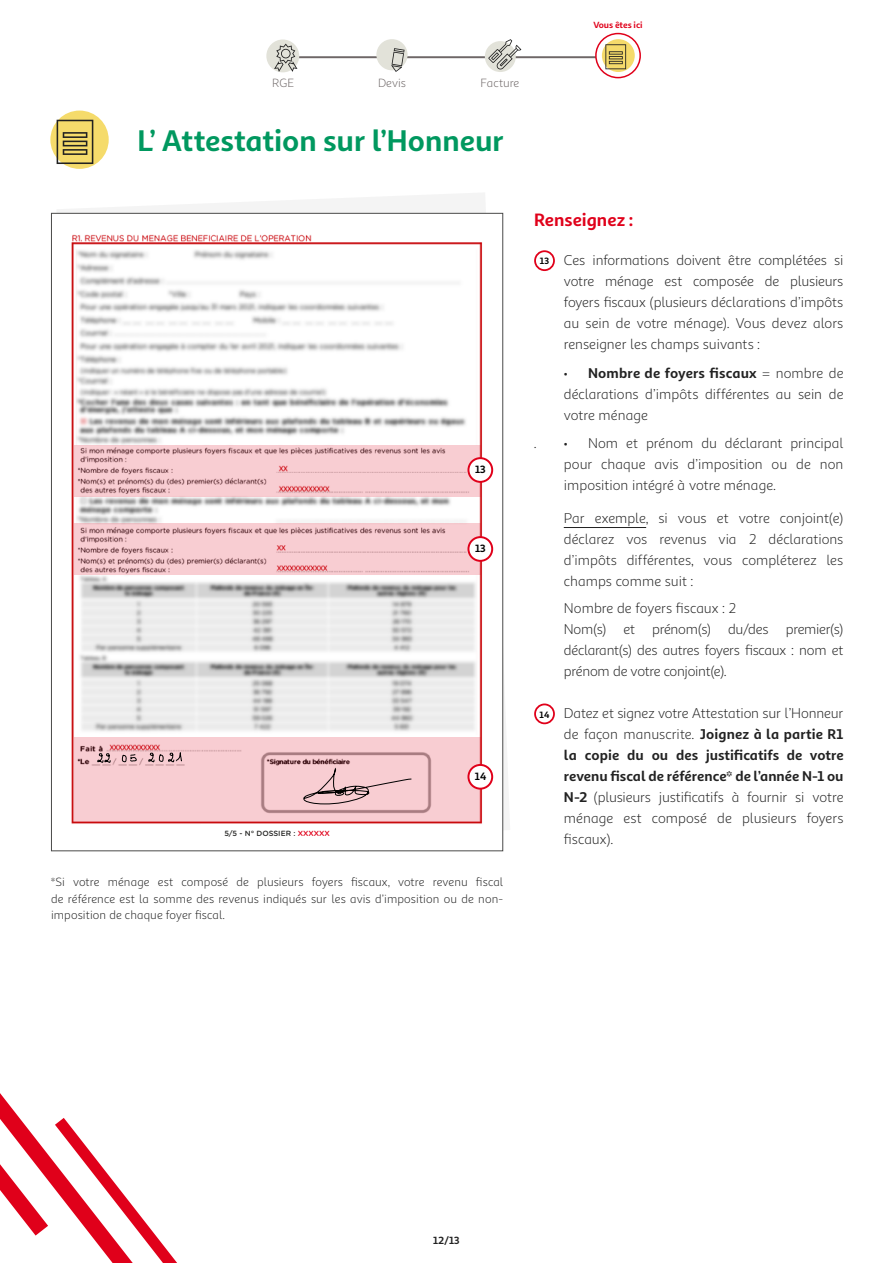
<style>
.page{position:relative;width:893px;height:1263px;background:#fff}
.page>*{position:absolute;margin:0;border:0;box-sizing:border-box;transform-origin:0 0}
.t1{font:700 30px "Sana Sans Alt";color:#00985f}
.t2{font:700 18px "Sana Sans Alt";color:#e0001a}
.t3{font:14.25px/21px "Sana Sans Alt";letter-spacing:-.005em;color:#222;text-align:justify}
.t4{font:12px/16.5px "Sana Sans Alt";letter-spacing:.005em;color:#222;text-align:justify}
.t5{font:12px "Sana Sans Alt";color:#6e6767}
.t6{font:700 10.65px "Sana Sans Alt";color:#000}
.t7{font:700 10.5px "Sana Sans Alt";color:#222}
.t8{font:700 9.15px "Sana Sans Alt";color:#000}
.t9{font:700 9px "Sana Sans Alt";color:#e0001a}
.t10{font:500 7.5px "Gotham Rounded";color:#282827}
.s1{color:#e0001a}
.s2{font-weight:700}
</style>
<div class="page">
<svg style="left:55px;top:1118px;width:122px;height:145px"></svg>
<svg style="left:0;top:1093px;width:48px;height:142px"></svg>
<svg style="left:56px;top:193px;width:454px;height:654px"></svg>
<img style="left:56px;top:215px;width:445px;height:632px">
<svg style="left:74px;top:524px;width:406px;height:51px;background:#ecc0c5"></svg>
<svg style="left:74px;top:445px;width:406px;height:51px;background:#ecc0c5"></svg>
<div style="left:468px;top:458px;width:24px;height:24px;background:#fff;border-radius:50%"></div>
<div style="left:467px;top:457px;width:26px;height:26px;border:2px solid #e0001a;border-radius:50%"></div>
<div style="left:468px;top:537px;width:24px;height:24px;background:#fff;border-radius:50%"></div>
<div style="left:467px;top:536px;width:26px;height:26px;border:2px solid #e0001a;border-radius:50%"></div>
<div style="left:201px;top:824px;width:138px;height:17px;background:#fff"></div>
<svg style="left:74px;top:737px;width:406px;height:85px;background:#f2c5ca"></svg>
<div style="left:468px;top:765px;width:24px;height:24px;background:#fff;border-radius:50%"></div>
<div style="left:467px;top:764px;width:26px;height:26px;border:2px solid #e0001a;border-radius:50%"></div>
<svg style="left:148px;top:750px;width:34px;height:16px"></svg>
<svg style="left:122px;top:754px;width:15px;height:12px"></svg>
<svg style="left:97px;top:753px;width:14px;height:10px"></svg>
<svg style="left:303px;top:768px;width:109px;height:36px;background:#dfb8bd"></svg>
<svg style="left:50px;top:111px;width:59px;height:58px"></svg>
<svg style="left:57px;top:120px;width:36px;height:44px;background:#b8a556"></svg>
<hr style="left:564px;top:527px;width:82px;height:1px;background:#222">
<div style="left:534px;top:250px;width:21px;height:21px;border:2px solid #e0001a;border-radius:50%"></div>
<div style="left:534px;top:703px;width:21px;height:21px;border:2px solid #e0001a;border-radius:50%"></div>
<hr style="left:291px;top:56px;width:320px;height:2px;background:#6e6767">
<svg style="left:596px;top:34px;width:44px;height:44px"></svg>
<div style="left:595px;top:33px;width:46px;height:45px;border:2px solid #e0001a;border-radius:50%"></div>
<div style="left:485px;top:41px;width:31px;height:31px;background:#e2e2d9;border-radius:50%"></div>
<svg style="left:488px;top:39px;width:33px;height:31px"></svg>
<svg style="left:602px;top:39px;width:33px;height:33px"></svg>
<svg style="left:605px;top:44px;width:21px;height:25px"></svg>
<div style="left:376px;top:39px;width:32px;height:31px;background:#e2e2d9;border-radius:50%"></div>
<svg style="left:391px;top:48px;width:14px;height:24px"></svg>
<div style="left:266px;top:40px;width:33px;height:32px;background:#e2e2d9;border-radius:50%"></div>
<svg style="left:274px;top:44px;width:23px;height:28px"></svg>
<p class="t5" style="left:272px;top:75px;width:23px">RGE</p>
<p class="t5" style="left:378px;top:75px;width:29px">Devis</p>
<p class="t5" style="left:481px;top:75px;width:40px">Facture</p>
<h1 class="t1" style="left:137px;top:122px;width:368px">L’ Attestation sur l’Honneur</h1>
<p class="t9" style="left:593px;top:20px;width:51px">Vous êtes ici</p>
<p class="t6" style="left:475px;top:463px;width:12px">13</p>
<p class="t6" style="left:475px;top:542px;width:12px">13</p>
<p class="t10" style="left:224px;top:828px;width:107px">5/5 - N° DOSSIER : <span class="s1">XXXXXX</span></p>
<p class="t6" style="left:475px;top:770px;width:13px">14</p>
<p class="t4" style="left:51px;top:874px;width:454px">*Si votre ménage est composé de plusieurs foyers fiscaux, votre revenu fiscal de référence est la somme des revenus indiqués sur les avis d’imposition ou de non&shy;imposition de chaque foyer fiscal.</p>
<p class="t2" style="left:534px;top:208px;width:101px">Renseignez :</p>
<p class="t3" style="left:564px;top:250px;width:281px">Ces informations doivent être complétées si votre ménage est composée de plusieurs foyers fiscaux (plusieurs déclarations d’impôts au sein de votre ménage). Vous devez alors renseigner les champs suivants :</p>
<p class="t3" style="left:564px;top:362px;width:281px">• <span class="s2">Nombre de foyers fiscaux</span> = nombre de déclarations d’impôts différentes au sein de votre ménage</p>
<p class="t3" style="left:534px;top:433px;width:4px">.</p>
<p class="t3" style="left:564px;top:433px;width:281px">• Nom et prénom du déclarant principal pour chaque avis d’imposition ou de non imposition intégré à votre ménage.</p>
<p class="t3" style="left:564px;top:508px;width:281px">Par exemple, si vous et votre conjoint(e) déclarez vos revenus via 2 déclarations d’impôts différentes, vous compléterez les champs comme suit :</p>
<p class="t3" style="left:564px;top:598px;width:281px;text-align:left">Nombre de foyers fiscaux : 2<br>Nom(s) et prénom(s) du/des premier(s) déclarant(s) des autres foyers fiscaux : nom et prénom de votre conjoint(e).</p>
<p class="t3" style="left:564px;top:703px;width:281px">Datez et signez votre Attestation sur l’Honneur de façon manuscrite. <span class="s2">Joignez à la partie R1 la copie du ou des justificatifs de votre revenu fiscal de référence* de l’année N-1 ou N-2</span> (plusieurs justificatifs à fournir si votre ménage est composé de plusieurs foyers fiscaux).</p>
<p class="t8" style="left:540px;top:255px;width:11px">13</p>
<p class="t8" style="left:539px;top:709px;width:11px">14</p>
<p class="t7" style="left:433px;top:1234px;width:28px">12/13</p>
</div>
